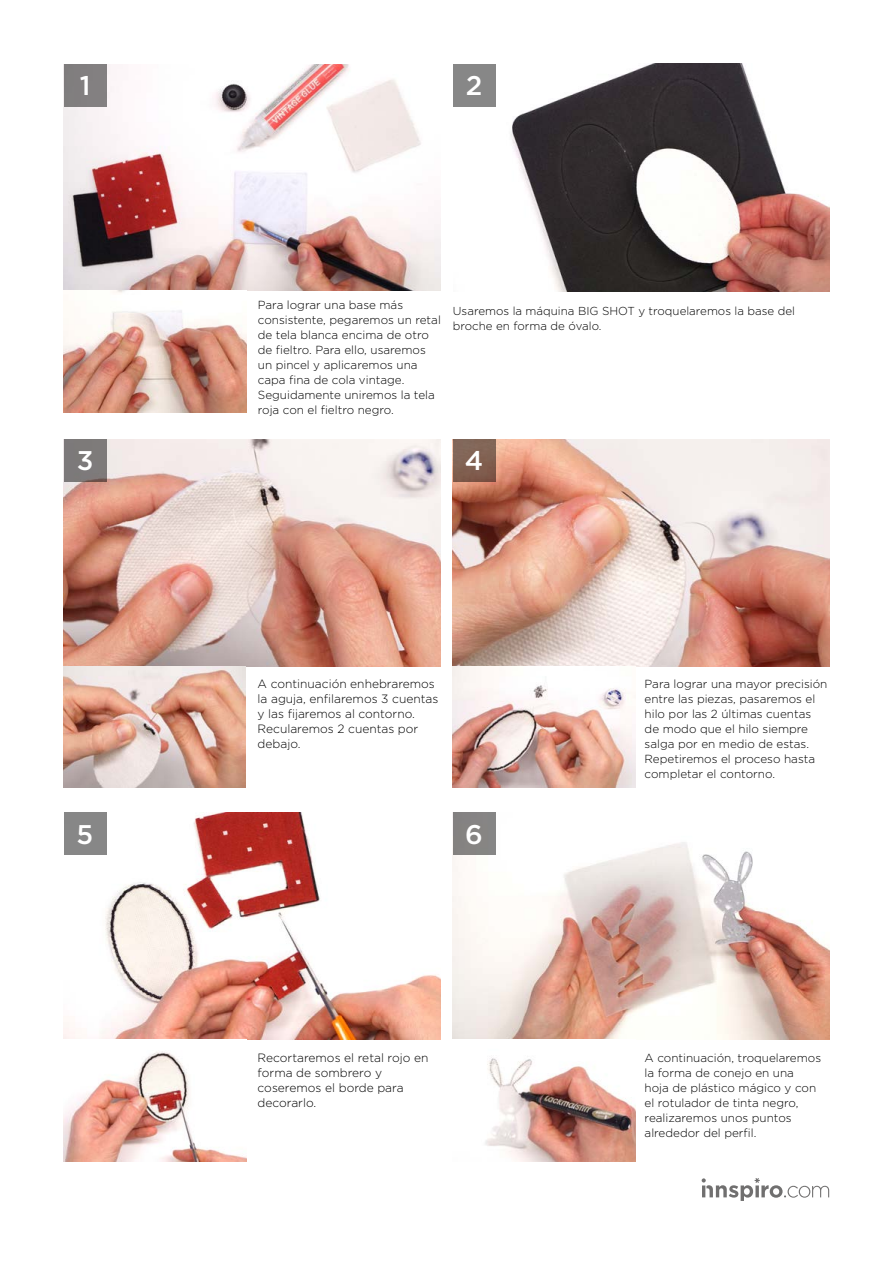
<style>
.page{position:relative;width:893px;height:1263px;background:#fff}
.page>*{position:absolute;margin:0;border:0;box-sizing:border-box;transform-origin:0 0}
.t1{font:500 27px "Gotham";color:#fff}
.t2{font:300 12px/15px "Gotham";color:#000}
.t3{font:300 11.7px/15px "Gotham";color:#000}
.t4{font:300 11.55px/15px "Gotham";color:#000}
</style>
<div class="page">
<img style="left:454px;top:64px;width:375px;height:228px">
<div style="left:453px;top:64px;width:42px;height:42px;background:#878787"></div>
<svg style="left:702px;top:1178px;width:127px;height:23px"></svg>
<img style="left:64px;top:64px;width:376px;height:227px">
<img style="left:453px;top:439px;width:376px;height:227px">
<img style="left:453px;top:813px;width:376px;height:226px">
<img style="left:64px;top:813px;width:376px;height:226px">
<img style="left:64px;top:439px;width:376px;height:227px">
<div style="left:64px;top:64px;width:43px;height:42px;background:#827f80"></div>
<div style="left:453px;top:439px;width:42px;height:42px;background:#816354"></div>
<div style="left:453px;top:813px;width:42px;height:42px;background:#878787"></div>
<div style="left:64px;top:813px;width:42px;height:42px;background:#878787"></div>
<div style="left:64px;top:439px;width:42px;height:42px;background:#7d7a7a"></div>
<img style="left:64px;top:291px;width:183px;height:121px">
<img style="left:453px;top:666px;width:183px;height:121px">
<img style="left:485px;top:1057px;width:151px;height:104px">
<img style="left:64px;top:1051px;width:183px;height:110px">
<img style="left:64px;top:666px;width:182px;height:121px">
<h1 class="t1" style="left:80px;top:70px;width:12px">1</h1>
<h1 class="t1" style="left:466px;top:70px;width:18px">2</h1>
<h1 class="t1" style="left:77px;top:445px;width:18px">3</h1>
<p class="t3" style="left:258px;top:297px;width:185px">Para lograr una base más consistente, pegaremos un retal de tela blanca encima de otro de fieltro. Para ello, usaremos un pincel y aplicaremos una capa fina de cola vintage.<br>Seguidamente uniremos la tela roja con el fieltro negro.</p>
<p class="t4" style="left:453px;top:303px;width:344px">Usaremos la máquina BIG SHOT y troquelaremos la base del broche en forma de óvalo.</p>
<h1 class="t1" style="left:465px;top:445px;width:20px">4</h1>
<p class="t2" style="left:258px;top:676px;width:182px">A continuación enhebraremos la aguja, enfilaremos 3 cuentas y las fijaremos al contorno.<br>Recularemos 2 cuentas por debajo.</p>
<p class="t3" style="left:645px;top:676px;width:184px">Para lograr una mayor precisión entre las piezas, pasaremos el hilo por las 2 últimas cuentas de modo que el hilo siempre salga por en medio de estas.<br>Repetiremos el proceso hasta completar el contorno.</p>
<h1 class="t1" style="left:77px;top:819px;width:18px">5</h1>
<h1 class="t1" style="left:465px;top:819px;width:19px">6</h1>
<p class="t2" style="left:258px;top:1050px;width:172px">Recortaremos el retal rojo en forma de sombrero y coseremos el borde para decorarlo.</p>
<p class="t3" style="left:645px;top:1050px;width:178px">A continuación, troquelaremos la forma de conejo en una<br>hoja de plástico mágico y con el rotulador de tinta negro, realizaremos unos puntos alrededor del perfil.</p>
</div>
